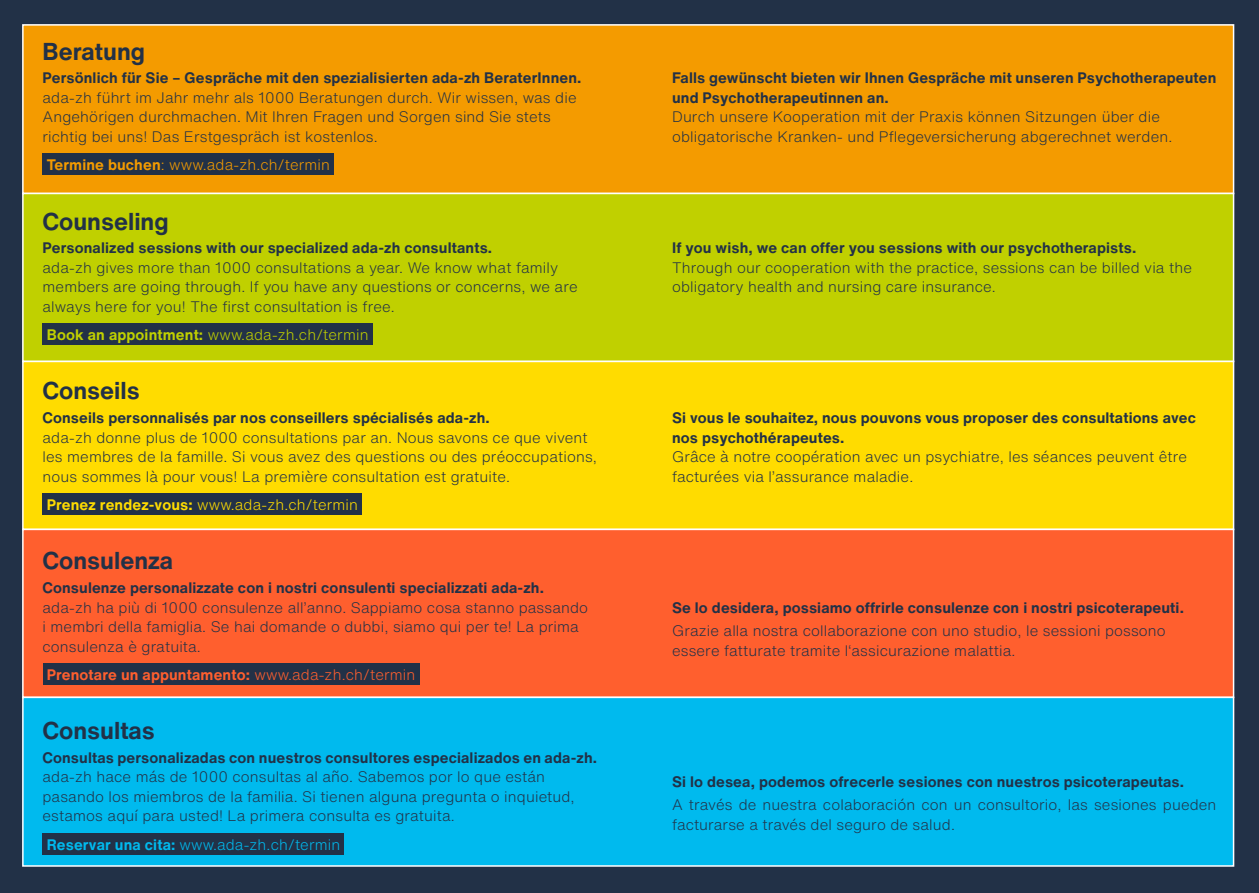
<style>
.page{position:relative;width:1259px;height:893px;background:#223147}
.page>*{position:absolute;margin:0;border:0;box-sizing:border-box;transform-origin:0 0}
.t1{font:700 24px "Helvetica Now Text";color:#223147}
.t2{font:300 15px/19.5px "Helvetica Now Text";letter-spacing:.01em;color:#223147}
.t3{font:700 15px/19.5px "Helvetica Now Text";letter-spacing:.01em;color:#223147}
.t4{font:700 15px "Helvetica Now Text";letter-spacing:.01em;color:#ff5f2e}
.t5{font:300 15px "Helvetica Now Text";letter-spacing:.01em;color:#c0d000}
.t6{font:300 15px "Helvetica Now Text";letter-spacing:.01em;color:#ffdc00}
.t7{font:300 15px "Helvetica Now Text";letter-spacing:.01em;color:#00baee}
.t8{font:300 15px "Helvetica Now Text";letter-spacing:.01em;color:#f49b00}
.s1{font-weight:700}
.s2{font-weight:300}
</style>
<div class="page">
<div style="left:22px;top:24px;width:1212px;height:170px;background:#f49b00;border:2px solid #fff"></div>
<div style="left:22px;top:193px;width:1212px;height:169px;background:#c0d000;border:2px solid #fff"></div>
<div style="left:22px;top:361px;width:1212px;height:169px;background:#ffdc00;border:2px solid #fff"></div>
<div style="left:22px;top:529px;width:1212px;height:169px;background:#ff5f2e;border:2px solid #fff"></div>
<div style="left:22px;top:697px;width:1212px;height:170px;background:#00baee;border:2px solid #fff"></div>
<div style="left:43px;top:154px;width:291px;height:21px;background:#223147"></div>
<div style="left:43px;top:323px;width:330px;height:22px;background:#223147"></div>
<div style="left:43px;top:493px;width:319px;height:22px;background:#223147"></div>
<div style="left:43px;top:663px;width:376px;height:22px;background:#223147"></div>
<div style="left:43px;top:833px;width:301px;height:21px;background:#223147"></div>
<h1 class="t1" style="left:43px;top:33px;width:104px">Beratung</h1>
<p class="t3" style="left:43px;top:68px;width:540px">Persönlich für Sie – Gespräche mit den spezialisierten ada-zh BeraterInnen.</p>
<p class="t2" style="left:43px;top:87px;width:535px">ada-zh führt im Jahr mehr als 1000 Beratungen durch. Wir wissen, was die<br>Angehörigen durchmachen. Mit Ihren Fragen und Sorgen sind Sie stets richtig bei uns! Das Erstgespräch ist kostenlos.</p>
<p class="t8" style="left:47px;top:153px;width:285px"><span class="s1">Termine buchen</span>: www.ada-zh.ch/termin</p>
<h1 class="t1" style="left:43px;top:203px;width:128px">Counseling</h1>
<p class="t3" style="left:43px;top:238px;width:451px">Personalized sessions with our specialized ada-zh consultants.</p>
<p class="t2" style="left:43px;top:257px;width:536px">ada-zh gives more than 1000 consultations a year. We know what family members are going through. If you have any questions or concerns, we are always here for you! The first consultation is free.</p>
<p class="t5" style="left:47px;top:323px;width:323px"><span class="s1">Book an appointment:</span> www.ada-zh.ch/termin</p>
<h1 class="t1" style="left:43px;top:373px;width:99px">Conseils</h1>
<p class="t3" style="left:43px;top:408px;width:449px">Conseils personnalisés par nos conseillers spécialisés ada-zh.</p>
<p class="t2" style="left:43px;top:427px;width:556px">ada-zh donne plus de 1000 consultations par an. Nous savons ce que vivent les membres de la famille. Si vous avez des questions ou des préoccupations, nous sommes là pour vous! La première consultation est gratuite.</p>
<p class="t6" style="left:47px;top:493px;width:313px"><span class="s1">Prenez rendez-vous:</span> www.ada-zh.ch/termin</p>
<h1 class="t1" style="left:43px;top:543px;width:132px">Consulenza</h1>
<p class="t3" style="left:43px;top:578px;width:503px">Consulenze personalizzate con i nostri consulenti specializzati ada-zh.</p>
<p class="t2" style="left:43px;top:597px;width:547px">ada-zh ha più di 1000 consulenze all’anno. Sappiamo cosa stanno passando i membri della famiglia. Se hai domande o dubbi, siamo qui per te! La prima consulenza è gratuita.</p>
<p class="t4" style="left:47px;top:663px;width:370px">Prenotare un appuntamento: <span class="s2">www.ada-zh.ch/termin</span></p>
<h1 class="t1" style="left:43px;top:713px;width:114px">Consultas</h1>
<p class="t3" style="left:43px;top:747px;width:556px">Consultas personalizadas con nuestros consultores especializados en ada-zh.</p>
<p class="t2" style="left:43px;top:767px;width:533px">ada-zh hace más de 1000 consultas al año. Sabemos por lo que están pasando los miembros de la familia. Si tienen alguna pregunta o inquietud, estamos aquí para usted! La primera consulta es gratuita.</p>
<p class="t7" style="left:47px;top:833px;width:295px"><span class="s1">Reservar una cita:</span> www.ada-zh.ch/termin</p>
<p class="t3" style="left:672px;top:68px;width:546px">Falls gewünscht bieten wir Ihnen Gespräche mit unseren Psychotherapeuten und Psychotherapeutinnen an.</p>
<p class="t2" style="left:672px;top:107px;width:502px">Durch unsere Kooperation mit der Praxis können Sitzungen über die obligatorische Kranken- und Pflegeversicherung abgerechnet werden.</p>
<p class="t3" style="left:672px;top:238px;width:466px">If you wish, we can offer you sessions with our psychotherapists.</p>
<p class="t2" style="left:672px;top:257px;width:521px">Through our cooperation with the practice, sessions can be billed via the obligatory health and nursing care insurance.</p>
<p class="t3" style="left:672px;top:408px;width:525px">Si vous le souhaitez, nous pouvons vous proposer des consultations avec nos psychothérapeutes.</p>
<p class="t2" style="left:672px;top:447px;width:516px">Grâce à notre coopération avec un psychiatre, les séances peuvent être facturées via l’assurance maladie.</p>
<p class="t3" style="left:672px;top:597px;width:513px">Se lo desidera, possiamo offrirle consulenze con i nostri psicoterapeuti.</p>
<p class="t2" style="left:672px;top:621px;width:495px">Grazie alla nostra collaborazione con uno studio, le sessioni possono essere fatturate tramite l‘assicurazione malattia.</p>
<p class="t3" style="left:672px;top:771px;width:513px">Si lo desea, podemos ofrecerle sesiones con nuestros psicoterapeutas.</p>
<p class="t2" style="left:672px;top:795px;width:546px">A través de nuestra colaboración con un consultorio, las sesiones pueden facturarse a través del seguro de salud.</p>
</div>
